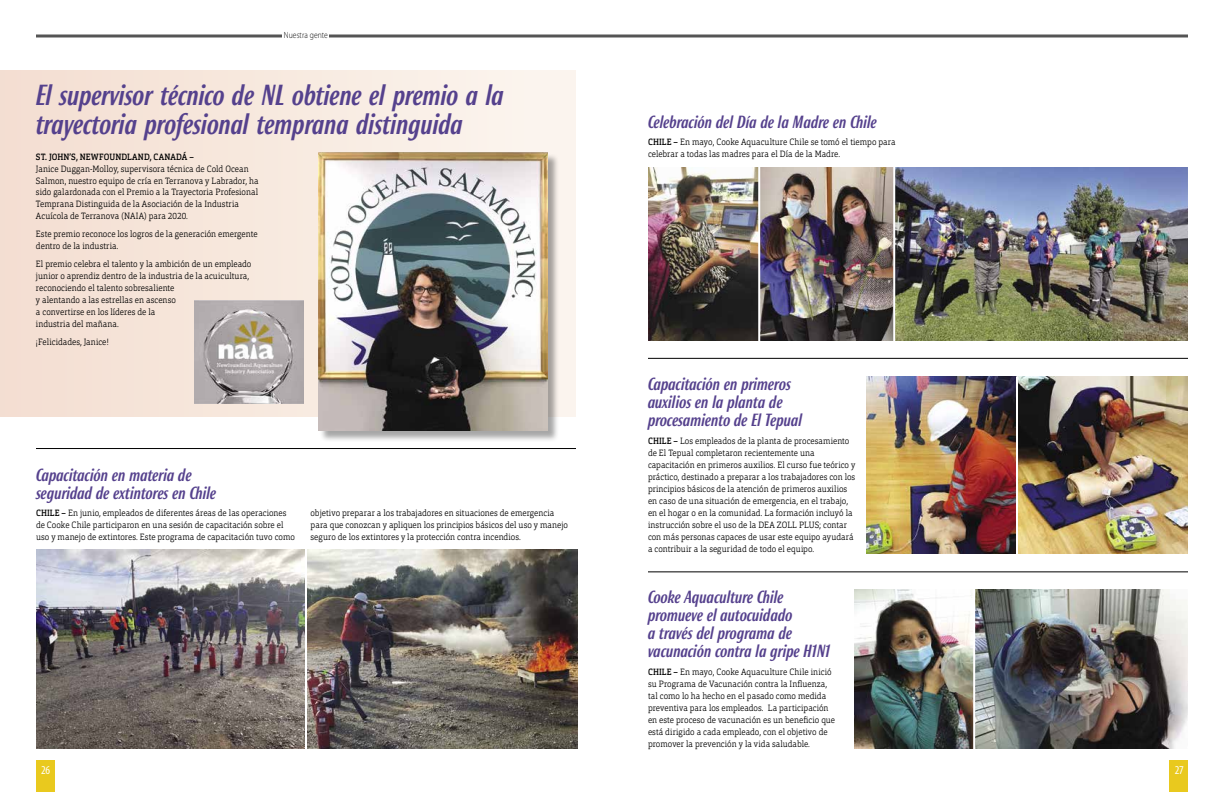
<style>
.page{position:relative;width:1224px;height:792px;background:#fff}
.page>*{position:absolute;margin:0;border:0;box-sizing:border-box;transform-origin:0 0}
.t1{font:italic 500 28px/29px "Roxy";letter-spacing:-.015em;color:#55418d}
.t2{font:italic 500 17px/18px "Roxy";letter-spacing:-.01em;color:#55418d}
.t3{font:condensed 12px "Myriad Pro";color:#fff}
.t4{font:300 9px/12px "Orgon Slab";letter-spacing:.005em;color:#000;scale:.9 1}
.t5{font:500 9px "Orgon Slab";letter-spacing:.015em;color:#000;scale:.9 1}
.t6{font:300 9px "Myriad Pro";color:#000;scale:.85 1}
.s1{font-weight:500}
</style>
<div class="page">
<hr style="left:36px;top:35px;width:1152px;height:1px;background:#000">
<hr style="left:36px;top:37px;width:1152px;height:1px;background:#000">
<div style="left:283px;top:32px;width:46px;height:8px;background:#fff"></div>
<div style="left:0;top:71px;width:576px;height:345px;background:linear-gradient(to right,#f3ded1,#fcf6ef)"></div>
<img style="left:36px;top:550px;width:541px;height:199px">
<img style="left:648px;top:168px;width:540px;height:172px">
<img style="left:855px;top:590px;width:333px;height:159px">
<img style="left:867px;top:376px;width:321px;height:178px">
<div style="left:319px;top:154px;width:240px;height:288px;background:#000;opacity:.35"></div>
<img style="left:318px;top:153px;width:229px;height:278px">
<img style="left:195px;top:301px;width:108px;height:103px">
<div style="left:1169px;top:761px;width:19px;height:31px;background:#e9c91e"></div>
<div style="left:36px;top:761px;width:19px;height:31px;background:#e9c91e"></div>
<hr style="left:758px;top:161px;width:2px;height:185px;background:#fff">
<hr style="left:893px;top:160px;width:2px;height:186px;background:#fff">
<hr style="left:1016px;top:376px;width:2px;height:187px;background:#fff">
<hr style="left:973px;top:581px;width:2px;height:176px;background:#fff">
<hr style="left:305px;top:544px;width:2px;height:217px;background:#fff">
<hr style="left:648px;top:358px;width:540px;height:1px;background:#000">
<hr style="left:648px;top:572px;width:540px;height:1px;background:#000">
<hr style="left:36px;top:448px;width:540px;height:1px;background:#000">
<p class="t6" style="left:284px;top:30px;width:53px">Nuestra gente</p>
<h1 class="t1" style="left:36px;top:80px;width:470px">El supervisor técnico de NL obtiene el premio a la trayectoria profesional temprana distinguida</h1>
<h2 class="t2" style="left:648px;top:113px;width:231px">Celebración del Día de la Madre en Chile</h2>
<p class="t4" style="left:648px;top:136px;width:277px"><span class="s1">CHILE –</span> En mayo, Cooke Aquaculture Chile se tomó el tiempo para</p>
<p class="t5" style="left:36px;top:151px;width:177px">ST. JOHN’S, NEWFOUNDLAND, CANADÁ –</p>
<p class="t4" style="left:648px;top:148px;width:215px">celebrar a todas las madres para el Día de la Madre.</p>
<p class="t4" style="left:36px;top:162px;width:249px">Janice Duggan-Molloy, supervisora técnica de Cold Ocean Salmon, nuestro equipo de cría en Terranova y Labrador, ha sido galardonada con el Premio a la Trayectoria Profesional Temprana Distinguida de la Asociación de la Industria Acuícola de Terranova (NAIA) para 2020.</p>
<p class="t4" style="left:36px;top:228px;width:248px">Este premio reconoce los logros de la generación emergente dentro de la industria.</p>
<p class="t4" style="left:36px;top:258px;width:241px">El premio celebra el talento y la ambición de un empleado junior o aprendiz dentro de la industria de la acuicultura, reconociendo el talento sobresaliente<br>y alentando a las estrellas en ascenso<br>a convertirse en los líderes de la<br>industria del mañana.</p>
<p class="t4" style="left:36px;top:336px;width:82px">¡Felicidades, Janice!</p>
<h2 class="t2" style="left:36px;top:466px;width:182px">Capacitación en materia de seguridad de extintores en Chile</h2>
<p class="t4" style="left:36px;top:507px;width:289px"><span class="s1">CHILE –</span> En junio, empleados de diferentes áreas de las operaciones de Cooke Chile participaron en una sesión de capacitación sobre el uso y manejo de extintores. Este programa de capacitación tuvo como</p>
<p class="t4" style="left:311px;top:507px;width:288px">objetivo preparar a los trabajadores en situaciones de emergencia para que conozcan y apliquen los principios básicos del uso y manejo seguro de los extintores y la protección contra incendios.</p>
<h2 class="t2" style="left:648px;top:375px;width:156px">Capacitación en primeros auxilios en la planta de procesamiento de El Tepual</h2>
<p class="t4" style="left:648px;top:435px;width:232px"><span class="s1">CHILE –</span> Los empleados de la planta de procesamiento de El Tepual completaron recientemente una capacitación en primeros auxilios. El curso fue teórico y práctico, destinado a preparar a los trabajadores con los principios básicos de la atención de primeros auxilios en caso de una situación de emergencia, en el trabajo, en el hogar o en la comunidad. La formación incluyó la instrucción sobre el uso de la DEA ZOLL PLUS; contar con más personas capaces de usar este equipo ayudará a contribuir a la seguridad de todo el equipo.</p>
<h2 class="t2" style="left:648px;top:588px;width:184px">Cooke Aquaculture Chile promueve el autocuidado<br>a través del programa de vacunación contra la gripe H1N1</h2>
<p class="t4" style="left:648px;top:666px;width:209px"><span class="s1">CHILE –</span> En mayo, Cooke Aquaculture Chile inició su Programa de Vacunación contra la Influenza, tal como lo ha hecho en el pasado como medida preventiva para los empleados. La participación en este proceso de vacunación es un beneficio que está dirigido a cada empleado, con el objetivo de promover la prevención y la vida saludable.</p>
<h3 class="t3" style="left:41px;top:763px;width:11px">26</h3>
<h3 class="t3" style="left:1175px;top:763px;width:10px">27</h3>
</div>
